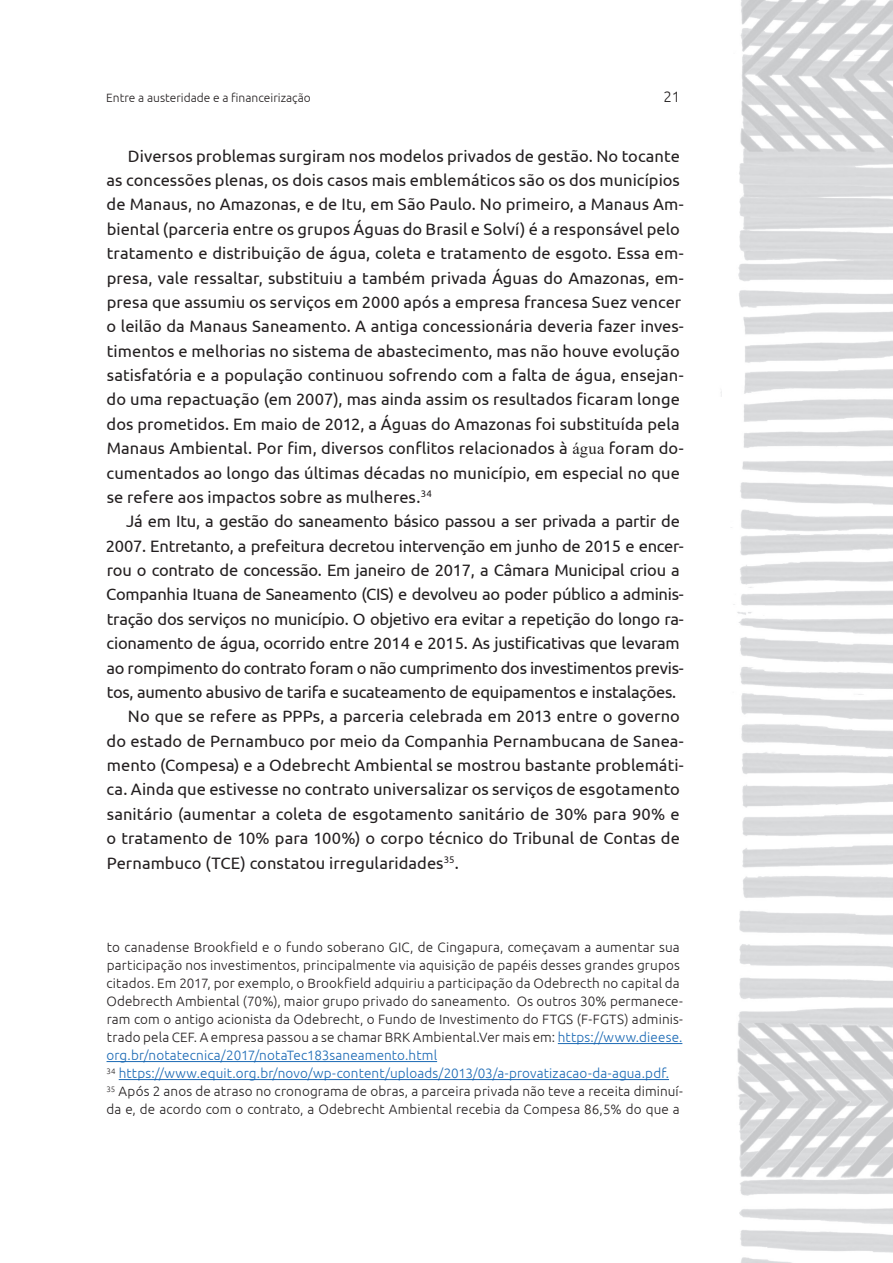
<style>
.page{position:relative;width:893px;height:1263px;background:#fff}
.page>*{position:absolute;margin:0;border:0;box-sizing:border-box;transform-origin:0 0}
.t1{font:16.5px/24.3px "Ubuntu";color:#231f20}
.t2{font:300 15px "Ubuntu";color:#231f20}
.t3{font:300 13.5px/18px "Ubuntu";letter-spacing:.01em;color:#231f20}
.t4{font:300 12px "Ubuntu";color:#231f20}
.s1{font-family:"Times New Roman"}
.s2{color:#1b69b4}
</style>
<div class="page">
<img style="left:721px;top:0;width:172px;height:1263px">
<hr style="left:558px;top:1043px;width:124px;height:1px;background:#1b69b4">
<hr style="left:107px;top:1061px;width:330px;height:1px;background:#1b69b4">
<hr style="left:119px;top:1079px;width:550px;height:1px;background:#1b69b4">
<p class="t4" style="left:106px;top:90px;width:206px">Entre a austeridade e a financeirização</p>
<p class="t2" style="left:663px;top:87px;width:18px">21</p>
<p class="t1" style="left:107px;top:143px;width:579px;text-indent:21px">Diversos problemas surgiram nos modelos privados de gestão. No tocante as concessões plenas, os dois casos mais emblemáticos são os dos municípios de Manaus, no Amazonas, e de Itu, em São Paulo. No primeiro, a Manaus Am&shy;biental (parceria entre os grupos Águas do Brasil e Solví) é a responsável pelo tratamento e distribuição de água, coleta e tratamento de esgoto. Essa em&shy;presa, vale ressaltar, substituiu a também privada Águas do Amazonas, em&shy;presa que assumiu os serviços em 2000 após a empresa francesa Suez vencer o leilão da Manaus Saneamento. A antiga concessionária deveria fazer inves&shy;timentos e melhorias no sistema de abastecimento, mas não houve evolução satisfatória e a população continuou sofrendo com a falta de água, ensejan&shy;do uma repactuação (em 2007), mas ainda assim os resultados ficaram longe dos prometidos. Em maio de 2012, a Águas do Amazonas foi substituída pela Manaus Ambiental. Por fim, diversos conflitos relacionados à <span class="s1">água</span> foram do&shy;cumentados ao longo das últimas décadas no município, em especial no que se refere aos impactos sobre as mulheres.<sup>34</sup></p>
<p class="t1" style="left:126px;top:509px;width:555px">Já em Itu, a gestão do saneamento básico passou a ser privada a partir de</p>
<p class="t1" style="left:106px;top:533px;width:579px">2007. Entretanto, a prefeitura decretou intervenção em junho de 2015 e encer-</p>
<p class="t1" style="left:107px;top:557px;width:575px">rou o contrato de concessão. Em janeiro de 2017, a Câmara Municipal criou a</p>
<p class="t1" style="left:106px;top:582px;width:579px">Companhia Ituana de Saneamento (CIS) e devolveu ao poder público a adminis-</p>
<p class="t1" style="left:107px;top:606px;width:578px">tração dos serviços no município. O objetivo era evitar a repetição do longo ra-</p>
<p class="t1" style="left:107px;top:631px;width:575px">cionamento de água, ocorrido entre 2014 e 2015. As justificativas que levaram</p>
<p class="t1" style="left:107px;top:655px;width:579px">ao rompimento do contrato foram o não cumprimento dos investimentos previs-</p>
<p class="t1" style="left:107px;top:679px;width:571px">tos, aumento abusivo de tarifa e sucateamento de equipamentos e instalações.</p>
<p class="t1" style="left:128px;top:704px;width:553px">No que se refere as PPPs, a parceria celebrada em 2013 entre o governo</p>
<p class="t1" style="left:107px;top:728px;width:579px">do estado de Pernambuco por meio da Companhia Pernambucana de Sanea-</p>
<p class="t1" style="left:107px;top:752px;width:579px">mento (Compesa) e a Odebrecht Ambiental se mostrou bastante problemáti-</p>
<p class="t1" style="left:107px;top:777px;width:575px">ca. Ainda que estivesse no contrato universalizar os serviços de esgotamento</p>
<p class="t1" style="left:107px;top:801px;width:574px">sanitário (aumentar a coleta de esgotamento sanitário de 30% para 90% e</p>
<p class="t1" style="left:107px;top:826px;width:575px">o tratamento de 10% para 100%) o corpo técnico do Tribunal de Contas de</p>
<p class="t1" style="left:107px;top:850px;width:354px">Pernambuco (TCE) constatou irregularidades<sup>35</sup>.</p>
<p class="t3" style="left:106px;top:938px;width:578px">to canadense Brookfield e o fundo soberano GIC, de Cingapura, começavam a aumentar sua participação nos investimentos, principalmente via aquisição de papéis desses grandes grupos citados. Em 2017, por exemplo, o Brookfield adquiriu a participação da Odebrecth no capital da Odebrecth Ambiental (70%), maior grupo privado do saneamento. Os outros 30% permanece&shy;ram com o antigo acionista da Odebrecht, o Fundo de Investimento do FTGS (F-FGTS) adminis&shy;trado pela CEF. A empresa passou a se chamar BRK Ambiental.Ver mais em: <span class="s2">https://www.dieese. org.br/notatecnica/2017/notaTec183saneamento.html<br></span><sup>34</sup> <span class="s2">https://www.equit.org.br/novo/wp-content/uploads/2013/03/a-provatizacao-da-agua.pdf.<br></span><sup>35</sup> Após 2 anos de atraso no cronograma de obras, a parceira privada não teve a receita diminuí&shy;da e, de acordo com o contrato, a Odebrecht Ambiental recebia da Compesa 86,5% do que a</p>
</div>
